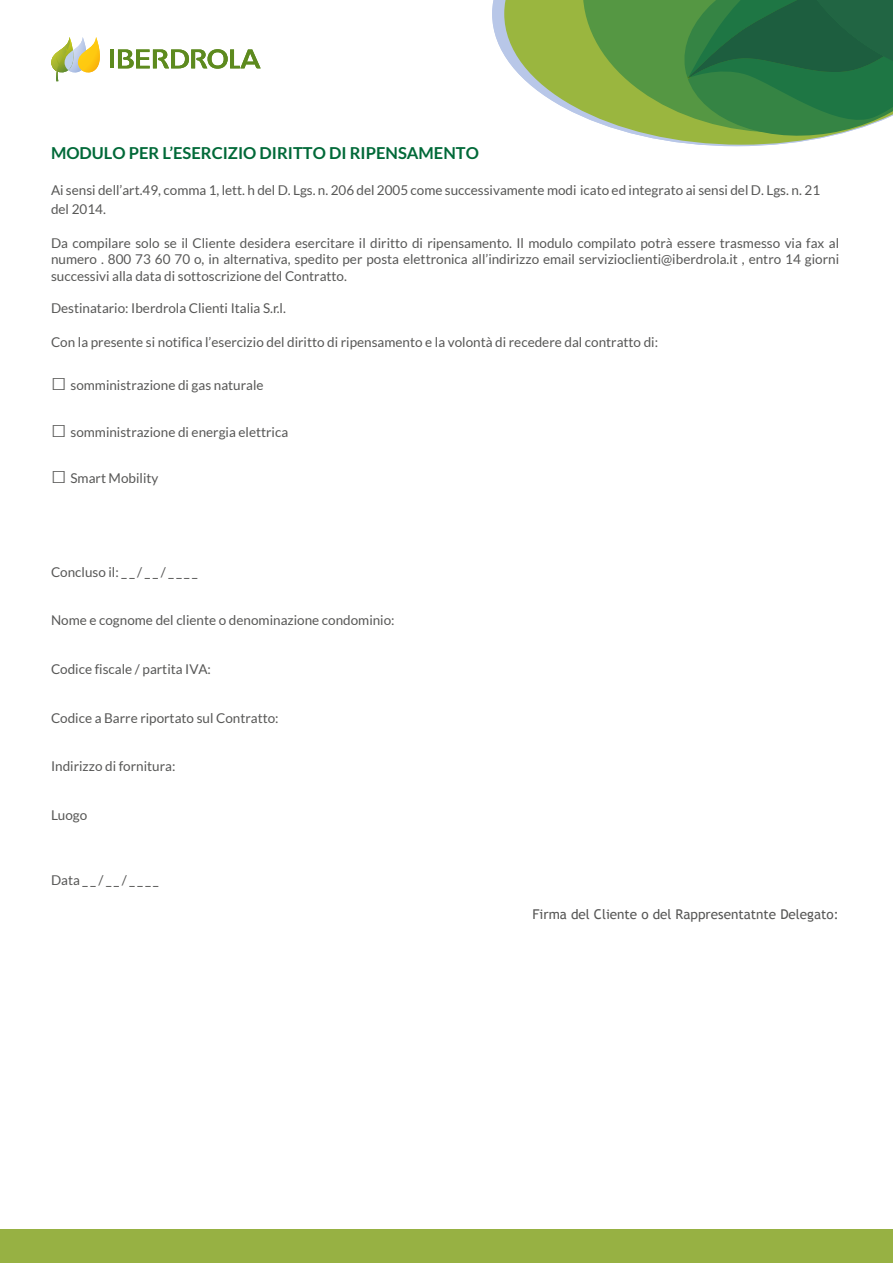
<style>
.page{position:relative;width:893px;height:1263px;background:#fff}
.page>*{position:absolute;margin:0;border:0;box-sizing:border-box;transform-origin:0 0}
.t1{font:700 16.5px "Lato";color:#006938}
.t2{font:13.5px/16.2px "Lato";color:#575756}
.t3{font:13.5px "Trebuchet MS";color:#575756}
.s1{font-family:"Trebuchet MS";font-size:25.5px}
</style>
<div class="page">
<svg style="left:492px;top:0;width:275px;height:146px"></svg>
<svg style="left:504px;top:0;width:79px;height:145px;fill:#9ab63f"></svg>
<svg style="left:583px;top:0;width:310px;height:145px;background:#508d4f"></svg>
<svg style="left:51px;top:37px;width:49px;height:44px"></svg>
<hr style="left:110px;top:49px;width:4px;height:19px;background:#5d8a1e">
<svg style="left:118px;top:49px;width:143px;height:20px"></svg>
<div style="left:0;top:1229px;width:893px;height:34px;background:#97b143"></div>
<p class="t1" style="left:51px;top:143px;width:429px">MODULO PER L’ESERCIZIO DIRITTO DI RIPENSAMENTO</p>
<p class="t2" style="left:51px;top:181px;width:771px;line-height:18.5px">Ai sensi dell’art.49, comma 1, lett. h del D. Lgs. n. 206 del 2005 come successivamente modi icato ed integrato ai sensi del D. Lgs. n. 21 del 2014.</p>
<p class="t2" style="left:51px;top:235px;width:790px;text-align:justify">Da compilare solo se il Cliente desidera esercitare il diritto di ripensamento. Il modulo compilato potrà essere trasmesso via fax al numero . 800 73 60 70 o, in alternativa, spedito per posta elettronica all’indirizzo email servizioclienti@iberdrola.it , entro 14 giorni successivi alla data di sottoscrizione del Contratto.</p>
<p class="t2" style="left:51px;top:300px;width:236px">Destinatario: Iberdrola Clienti Italia S.r.l.</p>
<p class="t2" style="left:51px;top:334px;width:609px">Con la presente si notifica l’esercizio del diritto di ripensamento e la volontà di recedere dal contratto di:</p>
<p class="t2" style="left:51px;top:377px;width:214px"><span class="s1">□</span> somministrazione di gas naturale</p>
<p class="t2" style="left:51px;top:423px;width:239px"><span class="s1">□</span> somministrazione di energia elettrica</p>
<p class="t2" style="left:51px;top:470px;width:109px"><span class="s1">□</span> Smart Mobility</p>
<p class="t2" style="left:51px;top:564px;width:148px">Concluso il: _ _ / _ _ / _ _ _ _</p>
<p class="t2" style="left:51px;top:612px;width:345px">Nome e cognome del cliente o denominazione condominio:</p>
<p class="t2" style="left:51px;top:661px;width:162px">Codice fiscale / partita IVA:</p>
<p class="t2" style="left:51px;top:710px;width:229px">Codice a Barre riportato sul Contratto:</p>
<p class="t2" style="left:51px;top:758px;width:126px">Indirizzo di fornitura:</p>
<p class="t2" style="left:51px;top:807px;width:38px">Luogo</p>
<p class="t2" style="left:51px;top:872px;width:109px">Data _ _ / _ _ / _ _ _ _</p>
<p class="t3" style="left:532px;top:906px;width:308px">Firma del Cliente o del Rappresentatnte Delegato:</p>
</div>
